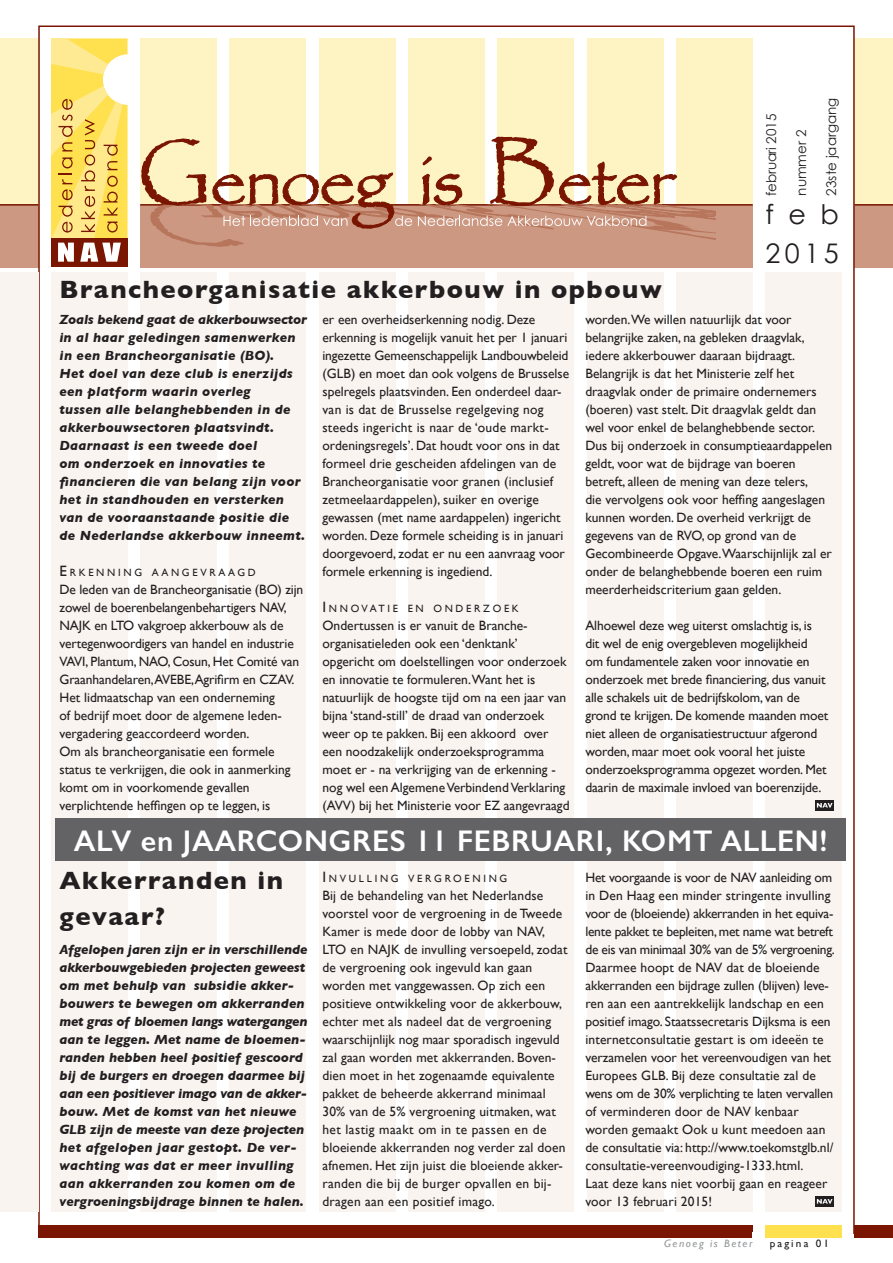
<style>
.page{position:relative;width:893px;height:1263px;background:#fff}
.page>*{position:absolute;margin:0;border:0;box-sizing:border-box;transform-origin:0 0}
.t1{font:600 30px "Gill Sans";letter-spacing:.02em;color:#fff}
.t2{font:27px/39px "Century Gothic";letter-spacing:.17em;color:#231f20}
.t3{font:700 25.5px/36px "Gill Sans";letter-spacing:.06em;color:#231f20}
.t4{font:13.5px/18px "Gill Sans";color:#231f20}
.t5{font:italic 700 13.5px/18px "Gill Sans";letter-spacing:.01em;color:#231f20}
.t6{font:13.5px "Century Gothic";color:#231f20}
.t7{font:13.5px "Century Gothic";letter-spacing:-.02em;color:#231f20}
.t8{font:italic 10.65px "Gill Sans";letter-spacing:.14em;color:#939598;scale:1.05 1}
.t9{font:10.65px "Gill Sans";letter-spacing:.19em;color:#231f20;scale:1.05 1}
.t10{font:10.5px "Gill Sans";letter-spacing:.255em;color:#231f20}
.s1{font-size:15px}
</style>
<div class="page">
<div style="left:855px;top:38px;width:38px;height:166px;background:#fef3c3"></div>
<div style="left:855px;top:204px;width:38px;height:64px;background:#cc9882"></div>
<div style="left:0;top:38px;width:38px;height:166px;background:#fef3c3"></div>
<div style="left:0;top:204px;width:38px;height:64px;background:#cc9882"></div>
<div style="left:140px;top:204px;width:613px;height:64px;background:#cc9882"></div>
<div style="left:0;top:272px;width:38px;height:940px;background:#f9f4f0"></div>
<hr style="left:0;top:204px;width:38px;height:2px;background:#791500">
<div style="left:51px;top:238px;width:77px;height:29px;background:#791500"></div>
<svg style="left:51px;top:38px;width:77px;height:224px;background:#efcf6d"></svg>
<div style="left:140px;top:38px;width:77px;height:166px;background:#fef3c3"></div>
<div style="left:230px;top:38px;width:76px;height:166px;background:#fef3c3"></div>
<div style="left:319px;top:38px;width:76px;height:166px;background:#fef3c3"></div>
<div style="left:408px;top:38px;width:77px;height:166px;background:#fef3c3"></div>
<div style="left:497px;top:38px;width:77px;height:166px;background:#fef3c3"></div>
<div style="left:587px;top:38px;width:76px;height:166px;background:#fef3c3"></div>
<div style="left:676px;top:38px;width:77px;height:166px;background:#fef3c3"></div>
<hr style="left:140px;top:204px;width:613px;height:2px;background:#791500">
<div style="left:51px;top:272px;width:77px;height:940px;background:#f9f4f0"></div>
<div style="left:140px;top:272px;width:77px;height:940px;background:#f9f4f0"></div>
<div style="left:230px;top:272px;width:76px;height:940px;background:#f9f4f0"></div>
<div style="left:319px;top:272px;width:76px;height:940px;background:#f9f4f0"></div>
<div style="left:408px;top:272px;width:77px;height:940px;background:#f9f4f0"></div>
<div style="left:497px;top:272px;width:77px;height:940px;background:#f9f4f0"></div>
<div style="left:587px;top:272px;width:76px;height:940px;background:#f9f4f0"></div>
<div style="left:676px;top:272px;width:77px;height:940px;background:#f9f4f0"></div>
<div style="left:765px;top:272px;width:77px;height:940px;background:#f9f4f0"></div>
<hr style="left:855px;top:204px;width:38px;height:2px;background:#791500">
<div style="left:38px;top:1225px;width:715px;height:12px;background:#791500"></div>
<div style="left:765px;top:1225px;width:77px;height:12px;background:#ffe04e"></div>
<div style="left:855px;top:1225px;width:38px;height:12px;background:#791500"></div>
<svg style="left:141px;top:137px;width:574px;height:110px"></svg>
<div style="left:815px;top:800px;width:18px;height:10px;background:#231f20"></div>
<svg style="left:817px;top:803px;width:15px;height:5px"></svg>
<div style="left:815px;top:1196px;width:18px;height:10px;background:#231f20"></div>
<svg style="left:817px;top:1199px;width:15px;height:5px"></svg>
<div style="left:55px;top:819px;width:791px;height:42px;background:#636366"></div>
<h3 class="t3" style="left:60px;top:271px;width:604px">Brancheorganisatie akkerbouw in opbouw</h3>
<p class="t6" style="left:823px;top:196px;width:100px;rotate:-90deg">23ste jaargang</p>
<h2 class="t2" style="left:765px;top:195px;width:75px">feb<br>2015</h2>
<p class="t7" style="left:763px;top:196px;width:83px;rotate:-90deg">februari 2015</p>
<p class="t6" style="left:793px;top:196px;width:67px;rotate:-90deg">nummer 2</p>
<p class="t5" style="left:60px;top:310px;width:249px">Zoals bekend gaat de akkerbouwsector in al haar geledingen samenwerken in een Brancheorganisatie (BO).<br>Het doel van deze club is enerzijds een platform waarin overleg<br>tussen alle belanghebbenden in de akkerbouwsectoren plaatsvindt.<br>Daarnaast is een tweede doel<br>om onderzoek en innovaties te financieren die van belang zijn voor het in standhouden en versterken van de vooraanstaande positie die de Nederlandse akkerbouw inneemt.</p>
<p class="t10" style="left:60px;top:566px;width:198px"><span class="s1">E</span>RKENNING AANGEVRAAGD</p>
<p class="t4" style="left:60px;top:580px;width:245px">De leden van de Brancheorganisatie (BO) zijn zowel de boerenbelangenbehartigers NAV, NAJK en LTO vakgroep akkerbouw als de vertegenwoordigers van handel en industrie VAVI, Plantum, NAO, Cosun, Het Comité van Graanhandelaren,AVEBE,Agrifirm en CZAV.<br>Het lidmaatschap van een onderneming<br>of bedrijf moet door de algemene leden&shy;vergadering geaccordeerd worden.<br>Om als brancheorganisatie een formele status te verkrijgen, die ook in aanmerking komt om in voorkomende gevallen verplichtende heffingen op te leggen, is</p>
<p class="t4" style="left:322px;top:310px;width:248px">er een overheidserkenning nodig. Deze erkenning is mogelijk vanuit het per 1 januari ingezette Gemeenschappelijk Landbouwbeleid (GLB) en moet dan ook volgens de Brusselse spelregels plaatsvinden. Een onderdeel daar&shy;van is dat de Brusselse regelgeving nog steeds ingericht is naar de ‘oude markt&shy;ordeningsregels’. Dat houdt voor ons in dat formeel drie gescheiden afdelingen van de Brancheorganisatie voor granen (inclusief zetmeelaardappelen), suiker en overige gewassen (met name aardappelen) ingericht worden. Deze formele scheiding is in januari doorgevoerd, zodat er nu een aanvraag voor formele erkenning is ingediend.</p>
<p class="t10" style="left:322px;top:602px;width:198px"><span class="s1">I</span> NNOVATIE EN ONDERZOEK</p>
<p class="t4" style="left:322px;top:616px;width:249px">Ondertussen is er vanuit de Branche&shy;organisatieleden ook een ‘denktank’ opgericht om doelstellingen voor onderzoek en innovatie te formuleren.Want het is natuurlijk de hoogste tijd om na een jaar van bijna ‘stand-still’ de draad van onderzoek weer op te pakken. Bij een akkoord over een noodzakelijk onderzoeksprogramma moet er - na verkrijging van de erkenning - nog wel een Algemene Verbindend Verklaring (AVV) bij het Ministerie voor EZ aangevraagd</p>
<p class="t4" style="left:585px;top:310px;width:248px">worden.We willen natuurlijk dat voor belangrijke zaken, na gebleken draagvlak, iedere akkerbouwer daaraan bijdraagt.<br>Belangrijk is dat het Ministerie zelf het draagvlak onder de primaire ondernemers (boeren) vast stelt. Dit draagvlak geldt dan wel voor enkel de belanghebbende sector.<br>Dus bij onderzoek in consumptieaardappelen geldt, voor wat de bijdrage van boeren betreft, alleen de mening van deze telers,<br>die vervolgens ook voor heffing aangeslagen kunnen worden. De overheid verkrijgt de gegevens van de RVO, op grond van de Gecombineerde Opgave.Waarschijnlijk zal er onder de belanghebbende boeren een ruim meerderheidscriterium gaan gelden.</p>
<p class="t4" style="left:585px;top:616px;width:244px">Alhoewel deze weg uiterst omslachtig is, is dit wel de enig overgebleven mogelijkheid om fundamentele zaken voor innovatie en onderzoek met brede financiering, dus vanuit alle schakels uit de bedrijfskolom, van de grond te krijgen. De komende maanden moet niet alleen de organisatiestructuur afgerond worden, maar moet ook vooral het juiste onderzoeksprogramma opgezet worden. Met daarin de maximale invloed van boerenzijde.</p>
<h1 class="t1" style="left:74px;top:822px;width:755px">ALV en JAARCONGRES 11 FEBRUARI, KOMT ALLEN!</h1>
<h3 class="t3" style="left:60px;top:862px;width:225px">Akkerranden in gevaar?</h3>
<p class="t5" style="left:60px;top:940px;width:250px">Afgelopen jaren zijn er in verschillende akkerbouwgebieden projecten geweest om met behulp van subsidie akker&shy;bouwers te bewegen om akkerranden met gras of bloemen langs watergangen aan te leggen. Met name de bloemen&shy;randen hebben heel positief gescoord bij de burgers en droegen daarmee bij aan een positiever imago van de akker&shy;bouw. Met de komst van het nieuwe GLB zijn de meeste van deze projecten het afgelopen jaar gestopt. De ver&shy;wachting was dat er meer invulling aan akkerranden zou komen om de vergroeningsbijdrage binnen te halen.</p>
<p class="t10" style="left:322px;top:872px;width:186px"><span class="s1">I</span> NVULLING VERGROENING</p>
<p class="t4" style="left:322px;top:886px;width:247px">Bij de behandeling van het Nederlandse voorstel voor de vergroening in de Tweede Kamer is mede door de lobby van NAV, LTO en NAJK de invulling versoepeld, zodat de vergroening ook ingevuld kan gaan worden met vanggewassen. Op zich een positieve ontwikkeling voor de akkerbouw, echter met als nadeel dat de vergroening waarschijnlijk nog maar sporadisch ingevuld zal gaan worden met akkerranden. Boven&shy;dien moet in het zogenaamde equivalente pakket de beheerde akkerrand minimaal 30% van de 5% vergroening uitmaken, wat het lastig maakt om in te passen en de bloeiende akkerranden nog verder zal doen afnemen. Het zijn juist die bloeiende akker&shy;randen die bij de burger opvallen en bij&shy;dragen aan een positief imago.</p>
<p class="t4" style="left:585px;top:868px;width:251px">Het voorgaande is voor de NAV aanleiding om in Den Haag een minder stringente invulling voor de (bloeiende) akkerranden in het equiva&shy;lente pakket te bepleiten, met name wat betreft de eis van minimaal 30% van de 5% vergroening.<br>Daarmee hoopt de NAV dat de bloeiende akkerranden een bijdrage zullen (blijven) leve&shy;ren aan een aantrekkelijk landschap en een positief imago. Staatssecretaris Dijksma is een internetconsultatie gestart is om ideeën te verzamelen voor het vereenvoudigen van het Europees GLB. Bij deze consultatie zal de wens om de 30% verplichting te laten vervallen of verminderen door de NAV kenbaar worden gemaakt Ook u kunt meedoen aan de consultatie via: http://www.toekomstglb.nl/ consultatie-vereenvoudiging-1333.html.<br>Laat deze kans niet voorbij gaan en reageer voor 13 februari 2015!</p>
<p class="t8" style="left:664px;top:1238px;width:86px">Genoeg is Beter</p>
<p class="t9" style="left:770px;top:1237px;width:58px">pagina 01</p>
</div>
